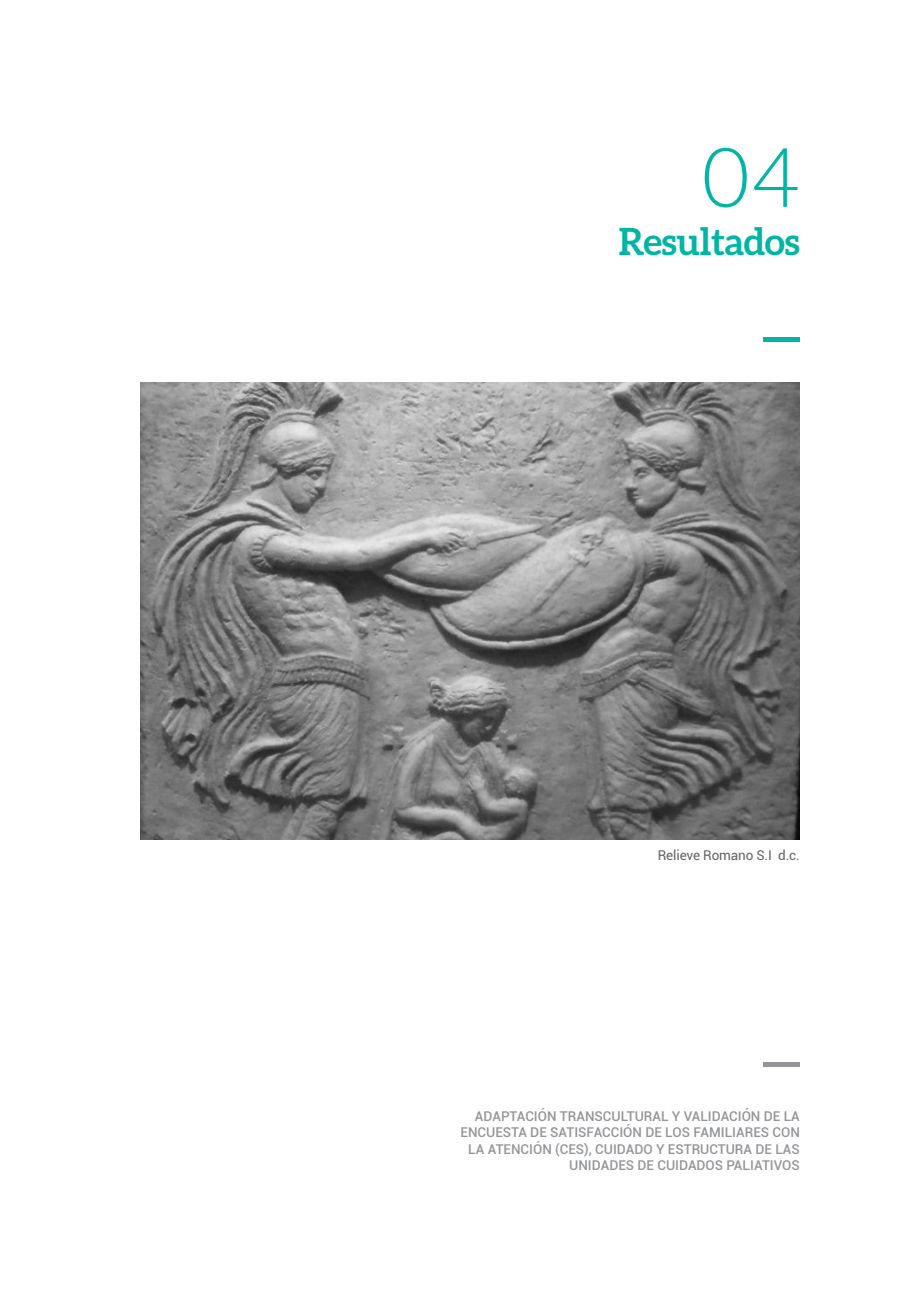
<style>
.page{position:relative;width:919px;height:1289px;background:#fff}
.page>*{position:absolute;margin:0;border:0;box-sizing:border-box;transform-origin:0 0}
.TITULO{font:300 82.5px "Aleo";color:#00b5a4}
.TITULO-2{font:700 37.5px "Aleo";letter-spacing:-.01em;color:#00b5a4}
.t1{font:500 13.5px/16.2px "Roboto";color:#939598;text-align:right}
.t2{font:13.5px "Roboto";letter-spacing:-.01em;color:#636366}
</style>
<div class="page">
<img style="left:140px;top:383px;width:659px;height:456px">
<hr style="left:763px;top:337px;width:36px;height:4px;background:#00b5a4">
<hr style="left:763px;top:1062px;width:36px;height:4px;background:#939598">
<p class="TITULO" style="left:700px;top:133px;width:101px">04</p>
<p class="TITULO-2" style="left:618px;top:220px;width:183px">Resultados</p>
<p class="t2" style="left:657px;top:846px;width:143px">Relieve Romano S.I d.c.</p>
<p class="t1" style="left:460px;top:1107px;width:341px">ADAPTACIÓN TRANSCULTURAL Y VALIDACIÓN DE LA ENCUESTA DE SATISFACCIÓN DE LOS FAMILIARES CON LA ATENCIÓN (CES), CUIDADO Y ESTRUCTURA DE LAS UNIDADES DE CUIDADOS PALIATIVOS</p>
</div>
